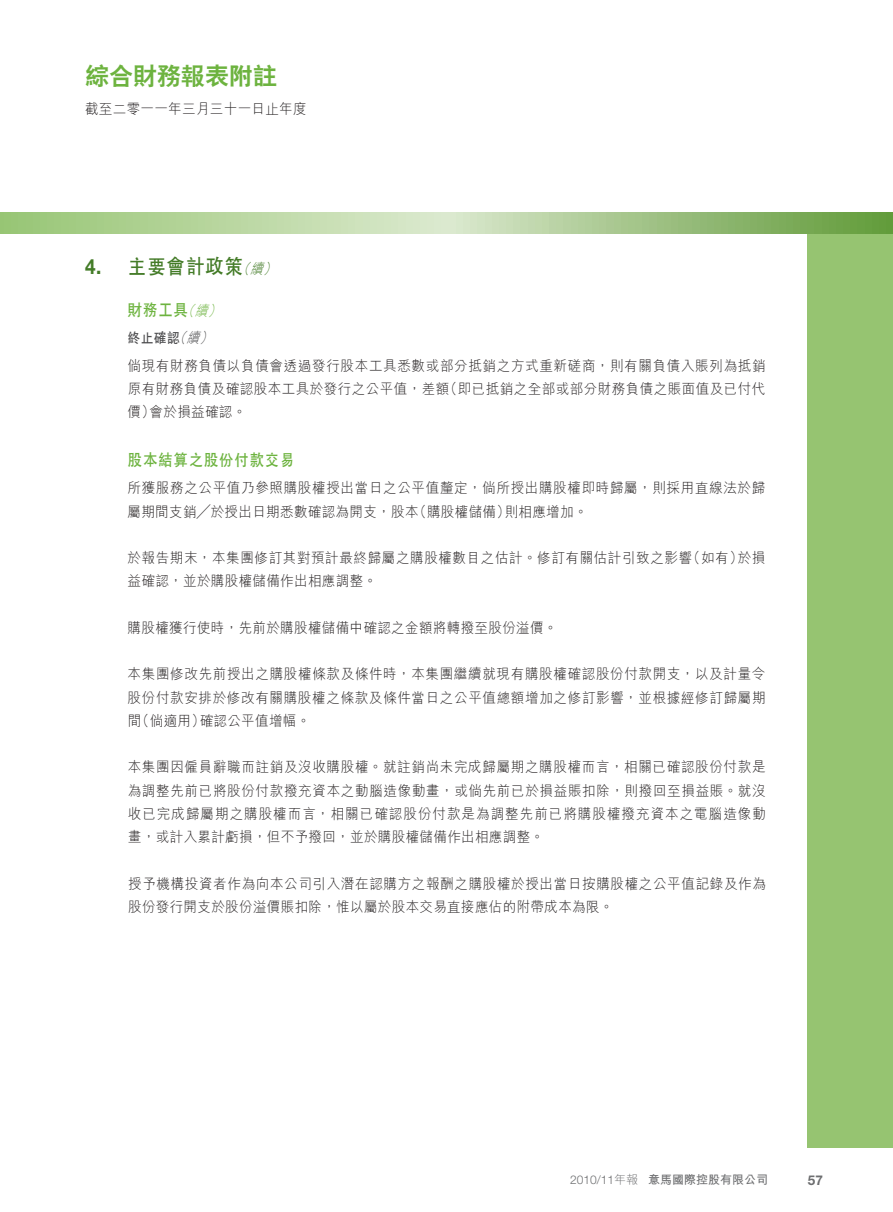
<style>
.page{position:relative;width:893px;height:1212px;background:#fff}
.page>*{position:absolute;margin:0;border:0;box-sizing:border-box;transform-origin:0 0}
.t1{font:24px "C Hei 2 HK Xbold E Ten B5 H";color:#6db33f}
.t2{font:21px "C Hei 2 HK Bold E Ten B5 H";letter-spacing:.025em;color:#437b27;scale:.9 1}
.t3{font:16.5px "C Hei 2 HK Bold E Ten B5 H";letter-spacing:.025em;color:#6db33f;scale:.9 1}
.t4{font:14.25px/23.2px "M Hei HK Light E Ten B5 H";letter-spacing:.035em;color:#231f20;text-align:justify;scale:.95 1}
.t5{font:14.25px "C Hei 2 HK Bold E Ten B5 H";color:#4c4c4e;scale:.9 1}
.t6{font:700 13.5px "Helvetica Neue LT Std";color:#6d6e70}
.t7{font:12px "M Hei HK Bold E Ten B5 H";color:#6d6e70}
.s1{font-family:"Helvetica Neue LT Std";font-weight:700}
.s2{font-family:"M Hei HK Light E Ten B5 H";font-style:italic;font-size:14.25px}
.s3{font-family:"M Hei HK Light E Ten B5 H";font-style:italic}
.s4{font-family:"Helvetica Neue LT Std";font-weight:300}
.s5{font-family:"M Hei HK Light E Ten B5 H"}
</style>
<div class="page">
<div style="left:808px;top:216px;width:85px;height:932px;background:#96c471"></div>
<svg style="left:0;top:213px;width:893px;height:21px;background:#aacb90"></svg>
<h1 class="t1" style="left:85px;top:67px;width:193px">綜合財務報表附註</h1>
<p class="t4" style="left:85px;top:99px;width:235px">截至二零一一年三月三十一日止年度</p>
<h2 class="t2" style="left:85px;top:258px;width:217px"><span class="s1">4.</span> 主要會計政策<span class="s2">（續）</span></h2>
<p class="t3" style="left:128px;top:303px;width:109px">財務工具<span class="s2">（續）</span></p>
<p class="t5" style="left:128px;top:333px;width:99px">終止確認<span class="s3">（續）</span></p>
<p class="t4" style="left:128px;top:356px;width:673px">倘現有財務負債以負債會透過發行股本工具悉數或部分抵銷之方式重新磋商，則有關負債入賬列為抵銷原有財務負債及確認股本工具於發行之公平值，差額（即已抵銷之全部或部分財務負債之賬面值及已付代價）會於損益確認。</p>
<p class="t3" style="left:128px;top:453px;width:187px">股本結算之股份付款交易</p>
<p class="t4" style="left:127px;top:478px;width:673px">所獲服務之公平值乃參照購股權授出當日之公平值釐定，倘所授出購股權即時歸屬，則採用直線法於歸屬期間支銷╱於授出日期悉數確認為開支，股本（購股權儲備）則相應增加。</p>
<p class="t4" style="left:127px;top:548px;width:673px">於報告期末，本集團修訂其對預計最終歸屬之購股權數目之估計。修訂有關估計引致之影響（如有）於損益確認，並於購股權儲備作出相應調整。</p>
<p class="t4" style="left:128px;top:618px;width:454px">購股權獲行使時，先前於購股權儲備中確認之金額將轉撥至股份溢價。</p>
<p class="t4" style="left:128px;top:664px;width:673px">本集團修改先前授出之購股權條款及條件時，本集團繼續就現有購股權確認股份付款開支，以及計量令股份付款安排於修改有關購股權之條款及條件當日之公平值總額增加之修訂影響，並根據經修訂歸屬期間（倘適用）確認公平值增幅。</p>
<p class="t4" style="left:128px;top:757px;width:673px">本集團因僱員辭職而註銷及沒收購股權。就註銷尚未完成歸屬期之購股權而言，相關已確認股份付款是為調整先前已將股份付款撥充資本之動腦造像動畫，或倘先前已於損益賬扣除，則撥回至損益賬。就沒收已完成歸屬期之購股權而言，相關已確認股份付款是為調整先前已將購股權撥充資本之電腦造像動畫，或計入累計虧損，但不予撥回，並於購股權儲備作出相應調整。</p>
<p class="t4" style="left:128px;top:874px;width:673px">授予機構投資者作為向本公司引入潛在認購方之報酬之購股權於授出當日按購股權之公平值記錄及作為股份發行開支於股份溢價賬扣除，惟以屬於股本交易直接應佔的附帶成本為限。</p>
<p class="t7" style="left:570px;top:1175px;width:200px"><span class="s4">2010/11</span><span class="s5">年報</span> 意馬國際控股有限公司</p>
<p class="t6" style="left:808px;top:1175px;width:17px">57</p>
</div>
